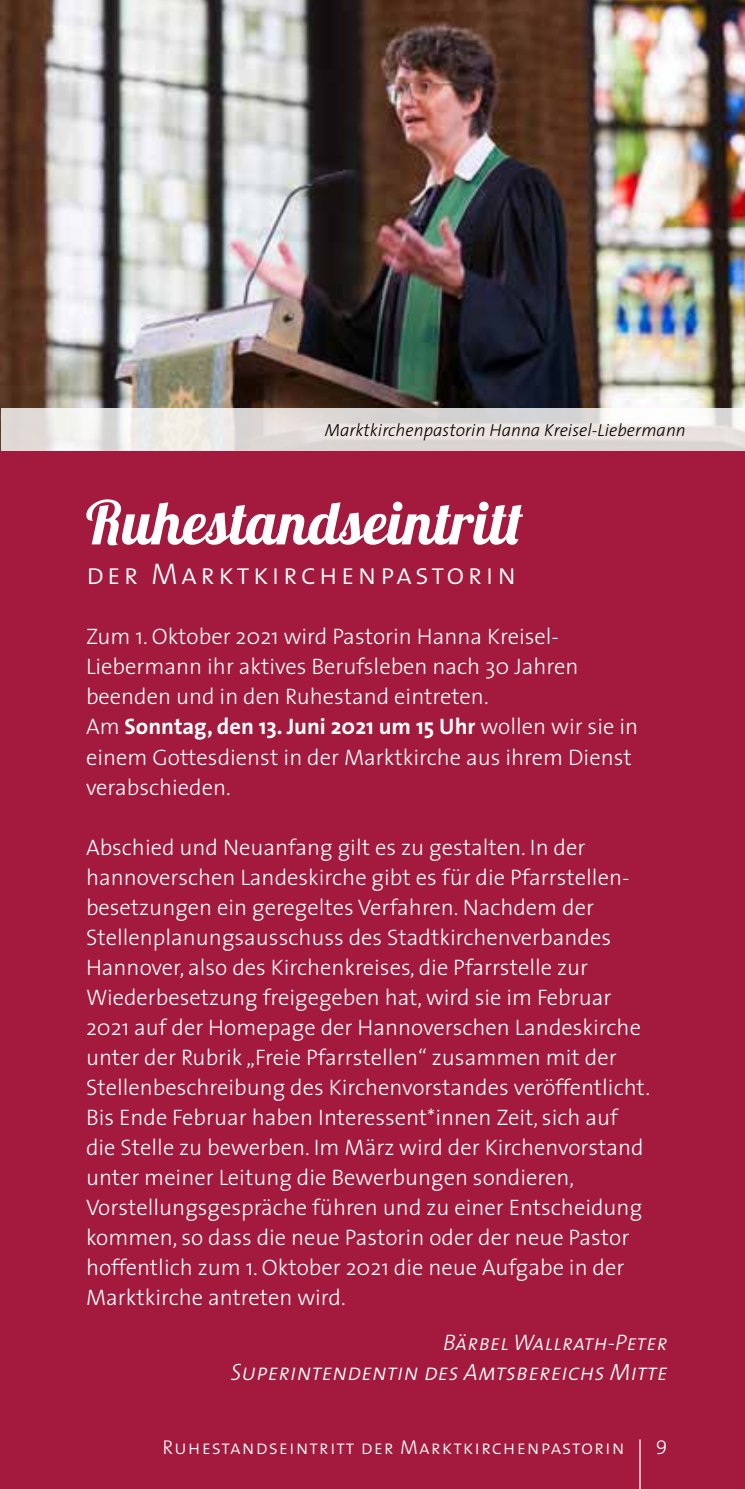
<style>
.page{position:relative;width:745px;height:1489px;background:#fff}
.page>*{position:absolute;margin:0;border:0;box-sizing:border-box;transform-origin:0 0}
.t1{font:60px "Lobster";letter-spacing:.005em;color:#fff}
.t2{font:30px "The Sans Light Caps";letter-spacing:.1em;color:#fff}
.t3{font:italic 23.75px "The Sans Light Caps";color:#fff}
.t4{font:300 22.5px/30px "The Sans";color:#fff}
.t5{font:italic 22.5px "The Sans Light Caps";color:#fff}
.t6{font:20px "The Sans Light Caps";letter-spacing:.05em;color:#fff}
.t7{font:italic 300 17.5px "The Sans";color:#000}
.s1{font-weight:700}
</style>
<div class="page">
<div style="left:0;top:0;width:744px;height:1488px;background:#a41a3e"></div>
<hr style="left:639px;top:1439px;width:1px;height:49px;background:#fff">
<img style="left:0;top:0;width:744px;height:451px">
<svg style="left:1px;top:408px;width:743px;height:42px"></svg>
<p class="t7" style="left:324px;top:416px;width:362px">Marktkirchenpastorin Hanna Kreisel-Liebermann</p>
<h1 class="t1" style="left:86px;top:484px;width:438px">Ruhestandseintritt</h1>
<h2 class="t2" style="left:86px;top:549px;width:431px">der Marktkirchenpastorin</h2>
<p class="t4" style="left:86px;top:621px;width:553px">Zum 1. Oktober 2021 wird Pastorin Hanna Kreisel-Liebermann ihr aktives Berufsleben nach 30 Jahren beenden und in den Ruhestand eintreten.<br>Am <span class="s1">Sonntag, den 13. Juni 2021 um 15 Uhr</span> wollen wir sie in einem Gottesdienst in der Marktkirche aus ihrem Dienst verabschieden.</p>
<p class="t4" style="left:86px;top:831px;width:562px">Abschied und Neuanfang gilt es zu gestalten. In der hannoverschen Landeskirche gibt es für die Pfarrstellen&shy;besetzungen ein geregeltes Verfahren. Nachdem der Stellenplanungsausschuss des Stadtkirchenverbandes Hannover, also des Kirchenkreises, die Pfarrstelle zur Wiederbesetzung freigegeben hat, wird sie im Februar 2021 auf der Homepage der Hannoverschen Landeskirche unter der Rubrik „Freie Pfarrstellen“ zusammen mit der Stellenbeschreibung des Kirchenvorstandes veröffentlicht.<br>Bis Ende Februar haben Interessent*innen Zeit, sich auf die Stelle zu bewerben. Im März wird der Kirchenvorstand unter meiner Leitung die Bewerbungen sondieren, Vorstellungsgespräche führen und zu einer Entscheidung kommen, so dass die neue Pastorin oder der neue Pastor hoffentlich zum 1. Oktober 2021 die neue Aufgabe in der Marktkirche antreten wird.</p>
<p class="t5" style="left:443px;top:1323px;width:226px">Bärbel Wallrath-Peter</p>
<p class="t3" style="left:230px;top:1351px;width:438px">Superintendentin des Amtsbereichs Mitte</p>
<p class="t6" style="left:162px;top:1430px;width:463px">Ruhestandseintritt der Marktkirchenpastorin</p>
<p class="t6" style="left:655px;top:1430px;width:13px">9</p>
</div>
